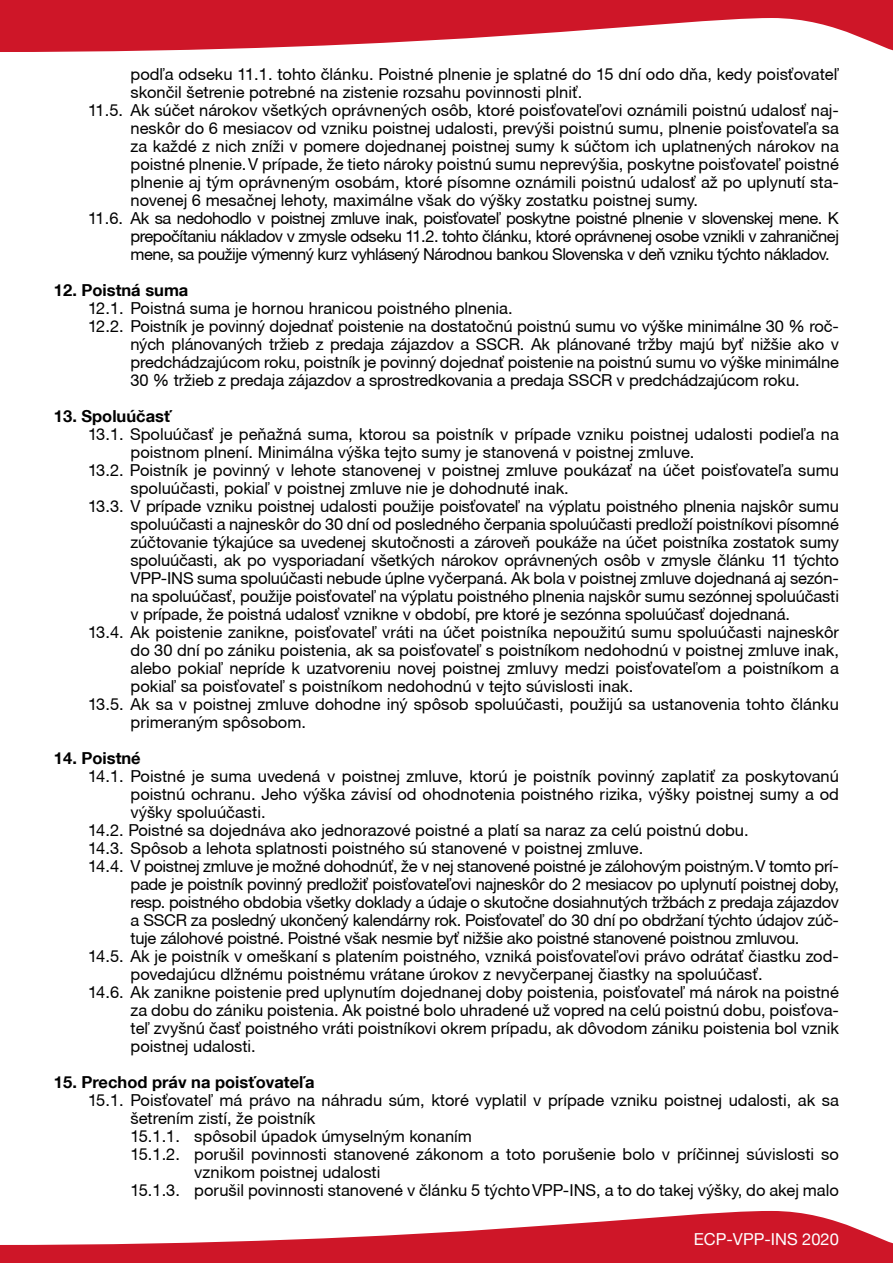
<style>
.page{position:relative;width:893px;height:1263px;background:#fff}
.page>*{position:absolute;margin:0;border:0;box-sizing:border-box;transform-origin:0 0}
.t1{font:16.5px "Helvetica Neue CE";color:#000}
.t2{font:16.5px "Helvetica Neue CE";letter-spacing:-.02em;color:#000}
.t3{font:16.5px "Helvetica Neue CE";letter-spacing:-.03em;color:#000}
.t4{font:700 16.5px "Helvetica Neue LT Com";color:#000}
.t5{font:16.5px "Helvetica Neue LT Com";color:#fff}
</style>
<div class="page">
<svg style="left:0;top:1211px;width:893px;height:52px;fill:#ce1628"></svg>
<svg style="left:0;top:0;width:893px;height:52px;fill:#ce1628"></svg>
<p class="t1" style="left:131px;top:64px;width:710px">podľa odseku 11.1. tohto článku. Poistné plnenie je splatné do 15 dní odo dňa, kedy poisťovateľ</p>
<p class="t1" style="left:131px;top:82px;width:453px">skončil šetrenie potrebné na zistenie rozsahu povinnosti plniť.</p>
<p class="t1" style="left:88px;top:100px;width:752px">11.5. Ak súčet nárokov všetkých oprávnených osôb, ktoré poisťovateľovi oznámili poistnú udalosť naj-</p>
<p class="t1" style="left:131px;top:118px;width:710px">neskôr do 6 mesiacov od vzniku poistnej udalosti, prevýši poistnú sumu, plnenie poisťovateľa sa</p>
<p class="t1" style="left:131px;top:136px;width:710px">za každé z nich zníži v pomere dojednanej poistnej sumy k súčtom ich uplatnených nárokov na</p>
<p class="t1" style="left:131px;top:154px;width:710px">poistné plnenie. V prípade, že tieto nároky poistnú sumu neprevýšia, poskytne poisťovateľ poistné</p>
<p class="t1" style="left:131px;top:172px;width:710px">plnenie aj tým oprávneným osobám, ktoré písomne oznámili poistnú udalosť až po uplynutí sta-</p>
<p class="t1" style="left:131px;top:190px;width:569px">novenej 6 mesačnej lehoty, maximálne však do výšky zostatku poistnej sumy.</p>
<p class="t3" style="left:88px;top:208px;width:752px">11.6. Ak sa nedohodlo v poistnej zmluve inak, poisťovateľ poskytne poistné plnenie v slovenskej mene. K</p>
<p class="t3" style="left:131px;top:226px;width:710px">prepočítaniu nákladov v zmysle odseku 11.2. tohto článku, ktoré oprávnenej osobe vznikli v zahraničnej</p>
<p class="t3" style="left:131px;top:244px;width:701px">mene, sa použije výmenný kurz vyhlásený Národnou bankou Slovenska v deň vzniku týchto nákladov.</p>
<p class="t4" style="left:54px;top:280px;width:136px">12. Poistná suma</p>
<p class="t1" style="left:88px;top:298px;width:426px">12.1. Poistná suma je hornou hranicou poistného plnenia.</p>
<p class="t1" style="left:88px;top:316px;width:752px">12.2. Poistník je povinný dojednať poistenie na dostatočnú poistnú sumu vo výške minimálne 30 % roč-</p>
<p class="t1" style="left:131px;top:334px;width:710px">ných plánovaných tržieb z predaja zájazdov a SSCR. Ak plánované tržby majú byť nižšie ako v</p>
<p class="t1" style="left:131px;top:352px;width:710px">predchádzajúcom roku, poistník je povinný dojednať poistenie na poistnú sumu vo výške minimálne</p>
<p class="t1" style="left:131px;top:370px;width:671px">30 % tržieb z predaja zájazdov a sprostredkovania a predaja SSCR v predchádzajúcom roku.</p>
<p class="t4" style="left:54px;top:406px;width:119px">13. Spoluúčasť</p>
<p class="t1" style="left:88px;top:424px;width:752px">13.1. Spoluúčasť je peňažná suma, ktorou sa poistník v prípade vzniku poistnej udalosti podieľa na</p>
<p class="t1" style="left:131px;top:442px;width:565px">poistnom plnení. Minimálna výška tejto sumy je stanovená v poistnej zmluve.</p>
<p class="t1" style="left:88px;top:460px;width:752px">13.2. Poistník je povinný v lehote stanovenej v poistnej zmluve poukázať na účet poisťovateľa sumu</p>
<p class="t1" style="left:131px;top:478px;width:440px">spoluúčasti, pokiaľ v poistnej zmluve nie je dohodnuté inak.</p>
<p class="t1" style="left:88px;top:496px;width:752px">13.3. V prípade vzniku poistnej udalosti použije poisťovateľ na výplatu poistného plnenia najskôr sumu</p>
<p class="t1" style="left:131px;top:514px;width:710px">spoluúčasti a najneskôr do 30 dní od posledného čerpania spoluúčasti predloží poistníkovi písomné</p>
<p class="t1" style="left:131px;top:532px;width:710px">zúčtovanie týkajúce sa uvedenej skutočnosti a zároveň poukáže na účet poistníka zostatok sumy</p>
<p class="t1" style="left:131px;top:550px;width:710px">spoluúčasti, ak po vysporiadaní všetkých nárokov oprávnených osôb v zmysle článku 11 týchto</p>
<p class="t1" style="left:131px;top:568px;width:710px">VPP-INS suma spoluúčasti nebude úplne vyčerpaná. Ak bola v poistnej zmluve dojednaná aj sezón-</p>
<p class="t1" style="left:131px;top:586px;width:710px">na spoluúčasť, použije poisťovateľ na výplatu poistného plnenia najskôr sumu sezónnej spoluúčasti</p>
<p class="t1" style="left:131px;top:604px;width:661px">v prípade, že poistná udalosť vznikne v období, pre ktoré je sezónna spoluúčasť dojednaná.</p>
<p class="t1" style="left:88px;top:622px;width:752px">13.4. Ak poistenie zanikne, poisťovateľ vráti na účet poistníka nepoužitú sumu spoluúčasti najneskôr</p>
<p class="t1" style="left:131px;top:640px;width:710px">do 30 dní po zániku poistenia, ak sa poisťovateľ s poistníkom nedohodnú v poistnej zmluve inak,</p>
<p class="t1" style="left:131px;top:658px;width:710px">alebo pokiaľ nepríde k uzatvoreniu novej poistnej zmluvy medzi poisťovateľom a poistníkom a</p>
<p class="t1" style="left:131px;top:676px;width:504px">pokiaľ sa poisťovateľ s poistníkom nedohodnú v tejto súvislosti inak.</p>
<p class="t1" style="left:88px;top:694px;width:752px">13.5. Ak sa v poistnej zmluve dohodne iný spôsob spoluúčasti, použijú sa ustanovenia tohto článku</p>
<p class="t1" style="left:131px;top:712px;width:177px">primeraným spôsobom.</p>
<p class="t4" style="left:54px;top:748px;width:88px">14. Poistné</p>
<p class="t1" style="left:88px;top:766px;width:752px">14.1. Poistné je suma uvedená v poistnej zmluve, ktorú je poistník povinný zaplatiť za poskytovanú</p>
<p class="t1" style="left:131px;top:784px;width:710px">poistnú ochranu. Jeho výška závisí od ohodnotenia poistného rizika, výšky poistnej sumy a od</p>
<p class="t1" style="left:131px;top:802px;width:137px">výšky spoluúčasti.</p>
<p class="t1" style="left:88px;top:820px;width:662px">14.2. Poistné sa dojednáva ako jednorazové poistné a platí sa naraz za celú poistnú dobu.</p>
<p class="t1" style="left:88px;top:838px;width:557px">14.3. Spôsob a lehota splatnosti poistného sú stanovené v poistnej zmluve.</p>
<p class="t2" style="left:88px;top:856px;width:752px">14.4. V poistnej zmluve je možné dohodnúť, že v nej stanovené poistné je zálohovým poistným. V tomto prí-</p>
<p class="t2" style="left:131px;top:874px;width:710px">pade je poistník povinný predložiť poisťovateľovi najneskôr do 2 mesiacov po uplynutí poistnej doby,</p>
<p class="t2" style="left:131px;top:892px;width:710px">resp. poistného obdobia všetky doklady a údaje o skutočne dosiahnutých tržbách z predaja zájazdov</p>
<p class="t2" style="left:131px;top:910px;width:710px">a SSCR za posledný ukončený kalendárny rok. Poisťovateľ do 30 dní po obdržaní týchto údajov zúč-</p>
<p class="t2" style="left:131px;top:928px;width:670px">tuje zálohové poistné. Poistné však nesmie byť nižšie ako poistné stanovené poistnou zmluvou.</p>
<p class="t1" style="left:88px;top:946px;width:752px">14.5. Ak je poistník v omeškaní s platením poistného, vzniká poisťovateľovi právo odrátať čiastku zod-</p>
<p class="t1" style="left:131px;top:964px;width:634px">povedajúcu dlžnému poistnému vrátane úrokov z nevyčerpanej čiastky na spoluúčasť.</p>
<p class="t1" style="left:88px;top:982px;width:752px">14.6. Ak zanikne poistenie pred uplynutím dojednanej doby poistenia, poisťovateľ má nárok na poistné</p>
<p class="t1" style="left:131px;top:1000px;width:710px">za dobu do zániku poistenia. Ak poistné bolo uhradené už vopred na celú poistnú dobu, poisťova-</p>
<p class="t1" style="left:131px;top:1018px;width:710px">teľ zvyšnú časť poistného vráti poistníkovi okrem prípadu, ak dôvodom zániku poistenia bol vznik</p>
<p class="t1" style="left:131px;top:1036px;width:127px">poistnej udalosti.</p>
<p class="t4" style="left:54px;top:1072px;width:262px">15. Prechod práv na poisťovateľa</p>
<p class="t1" style="left:88px;top:1090px;width:752px">15.1. Poisťovateľ má právo na náhradu súm, ktoré vyplatil v prípade vzniku poistnej udalosti, ak sa</p>
<p class="t1" style="left:131px;top:1108px;width:186px">šetrením zistí, že poistník</p>
<p class="t1" style="left:131px;top:1126px;width:343px">15.1.1. spôsobil úpadok úmyselným konaním</p>
<p class="t1" style="left:131px;top:1144px;width:710px">15.1.2. porušil povinnosti stanovené zákonom a toto porušenie bolo v príčinnej súvislosti so</p>
<p class="t1" style="left:194px;top:1162px;width:188px">vznikom poistnej udalosti</p>
<p class="t1" style="left:131px;top:1180px;width:710px">15.1.3. porušil povinnosti stanovené v článku 5 týchto VPP-INS, a to do takej výšky, do akej malo</p>
<p class="t5" style="left:694px;top:1229px;width:147px">ECP-VPP-INS 2020</p>
</div>
